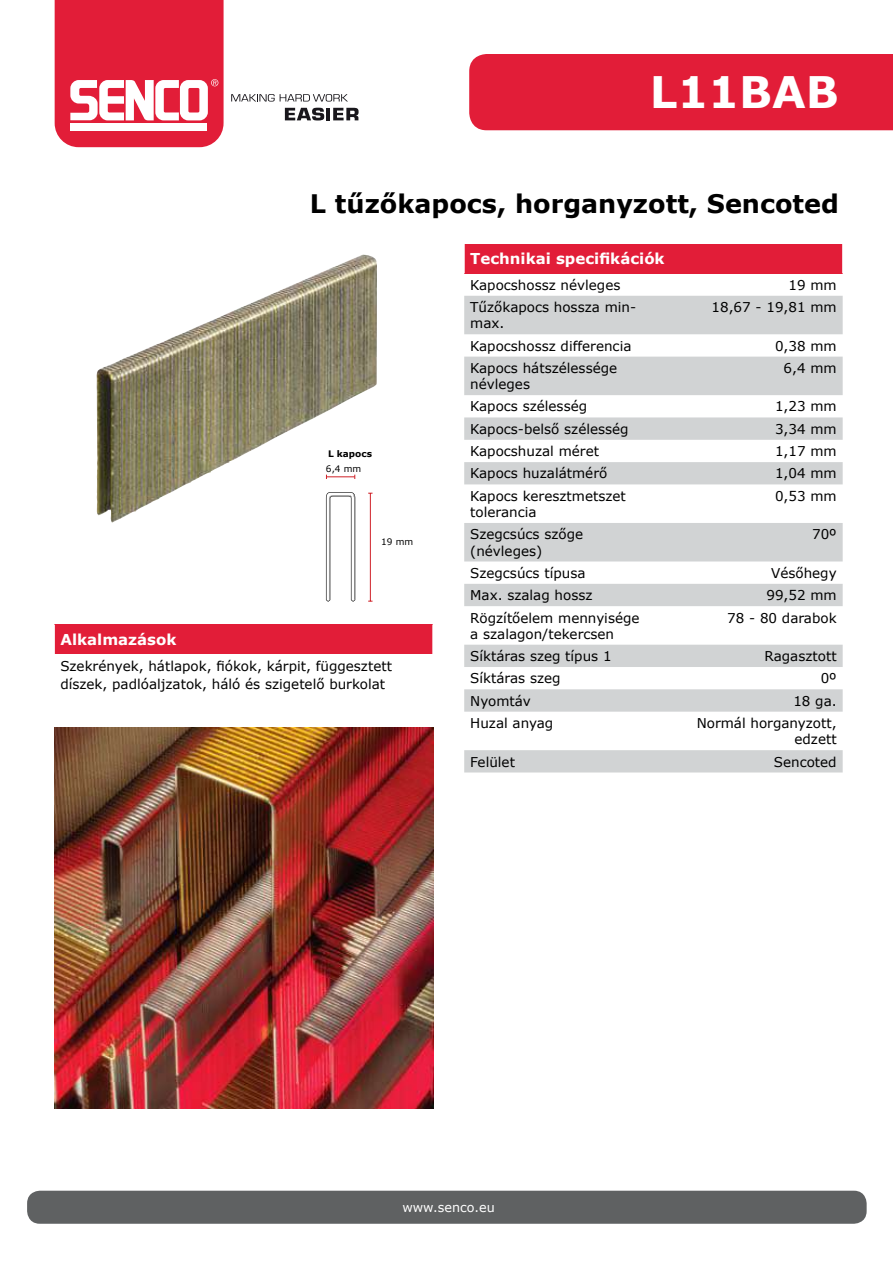
<style>
.page{position:relative;width:893px;height:1263px;background:#fff}
.page>*{position:absolute;margin:0;border:0;box-sizing:border-box;transform-origin:0 0}
.t1{font:700 43.5px "Verdana";color:#fff}
.t2{font:700 25.5px "Verdana";color:#000}
.t3{font:700 15px "Verdana";color:#fff}
.t4{font:13.5px/16.2px "Verdana";color:#000}
.t5{font:12.75px "Verdana";color:#fff}
.t6{font:9px "Verdana";color:#000}
.t7{font:700 9px "Verdana";color:#000}
</style>
<div class="page">
<div style="left:27px;top:1191px;width:840px;height:33px;background:#5f6162;border-radius:13px"></div>
<div style="left:464px;top:244px;width:379px;height:29px;background:#e21d38"></div>
<svg style="left:464px;top:296px;width:379px;height:476px;fill:#d1d3d4"></svg>
<svg style="left:464px;top:244px;width:1px;height:29px"></svg>
<svg style="left:842px;top:244px;width:1px;height:29px"></svg>
<img style="left:54px;top:728px;width:380px;height:381px">
<div style="left:54px;top:624px;width:379px;height:30px;background:#e21d38"></div>
<hr style="left:54px;top:624px;width:1px;height:30px;background:#fff">
<hr style="left:432px;top:624px;width:1px;height:30px;background:#fff">
<img style="left:96px;top:255px;width:281px;height:268px">
<svg style="left:326px;top:492px;width:29px;height:110px"></svg>
<svg style="left:326px;top:475px;width:29px;height:4px"></svg>
<hr style="left:370px;top:493px;width:1px;height:108px;background:#cf2128">
<svg style="left:231px;top:94px;width:117px;height:8px"></svg>
<svg style="left:285px;top:108px;width:74px;height:12px"></svg>
<svg style="left:55px;top:0;width:169px;height:147px"></svg>
<div style="left:469px;top:54px;width:424px;height:76px;background:#e21d38"></div>
<h1 class="t1" style="left:650px;top:64px;width:191px">L11BAB</h1>
<h2 class="t2" style="left:310px;top:187px;width:530px">L tűzőkapocs, horganyzott, Sencoted</h2>
<p class="t7" style="left:328px;top:448px;width:45px">L kapocs</p>
<p class="t6" style="left:326px;top:463px;width:37px">6,4 mm</p>
<p class="t6" style="left:381px;top:536px;width:34px">19 mm</p>
<p class="t3" style="left:60px;top:630px;width:118px">Alkalmazások</p>
<p class="t4" style="left:60px;top:656px;width:333px;line-height:18px">Szekrények, hátlapok, fiókok, kárpit, függesztett díszek, padlóaljzatok, háló és szigetelő burkolat</p>
<p class="t3" style="left:470px;top:249px;width:196px">Technikai specifikációk</p>
<p class="t4" style="left:470px;top:277px;width:152px">Kapocshossz névleges</p>
<p class="t4" style="left:788px;top:277px;width:50px">19 mm</p>
<p class="t4" style="left:470px;top:299px;width:167px">Tűzőkapocs hossza min&shy;max.</p>
<p class="t4" style="left:712px;top:299px;width:127px">18,67 - 19,81 mm</p>
<p class="t4" style="left:470px;top:337px;width:163px">Kapocshossz differencia</p>
<p class="t4" style="left:775px;top:337px;width:63px">0,38 mm</p>
<p class="t4" style="left:470px;top:360px;width:148px">Kapocs hátszélessége névleges</p>
<p class="t4" style="left:784px;top:360px;width:55px">6,4 mm</p>
<p class="t4" style="left:470px;top:398px;width:118px">Kapocs szélesség</p>
<p class="t4" style="left:775px;top:398px;width:63px">1,23 mm</p>
<p class="t4" style="left:470px;top:421px;width:160px">Kapocs-belső szélesség</p>
<p class="t4" style="left:775px;top:421px;width:63px">3,34 mm</p>
<p class="t4" style="left:470px;top:443px;width:130px">Kapocshuzal méret</p>
<p class="t4" style="left:775px;top:443px;width:63px">1,17 mm</p>
<p class="t4" style="left:470px;top:465px;width:139px">Kapocs huzalátmérő</p>
<p class="t4" style="left:775px;top:465px;width:63px">1,04 mm</p>
<p class="t4" style="left:470px;top:488px;width:157px">Kapocs keresztmetszet tolerancia</p>
<p class="t4" style="left:775px;top:488px;width:63px">0,53 mm</p>
<p class="t4" style="left:470px;top:526px;width:114px">Szegcsúcs szőge (névleges)</p>
<p class="t4" style="left:812px;top:526px;width:26px">70º</p>
<p class="t4" style="left:470px;top:565px;width:117px">Szegcsúcs típusa</p>
<p class="t4" style="left:771px;top:565px;width:67px">Vésőhegy</p>
<p class="t4" style="left:470px;top:587px;width:124px">Max. szalag hossz</p>
<p class="t4" style="left:766px;top:587px;width:72px">99,52 mm</p>
<p class="t4" style="left:470px;top:609px;width:171px">Rögzítőelem mennyisége a szalagon/tekercsen</p>
<p class="t4" style="left:727px;top:609px;width:111px">78 - 80 darabok</p>
<p class="t4" style="left:470px;top:648px;width:143px">Síktáras szeg típus 1</p>
<p class="t4" style="left:765px;top:648px;width:74px">Ragasztott</p>
<p class="t4" style="left:470px;top:670px;width:92px">Síktáras szeg</p>
<p class="t4" style="left:821px;top:670px;width:17px">0º</p>
<p class="t4" style="left:470px;top:693px;width:62px">Nyomtáv</p>
<p class="t4" style="left:793px;top:693px;width:45px">18 ga.</p>
<p class="t4" style="left:470px;top:715px;width:85px">Huzal anyag</p>
<p class="t4" style="left:697px;top:715px;width:141px;text-align:right">Normál horganyzott, edzett</p>
<p class="t4" style="left:470px;top:753px;width:46px">Felület</p>
<p class="t4" style="left:774px;top:753px;width:64px">Sencoted</p>
<p class="t5" style="left:402px;top:1199px;width:94px">www.senco.eu</p>
</div>
